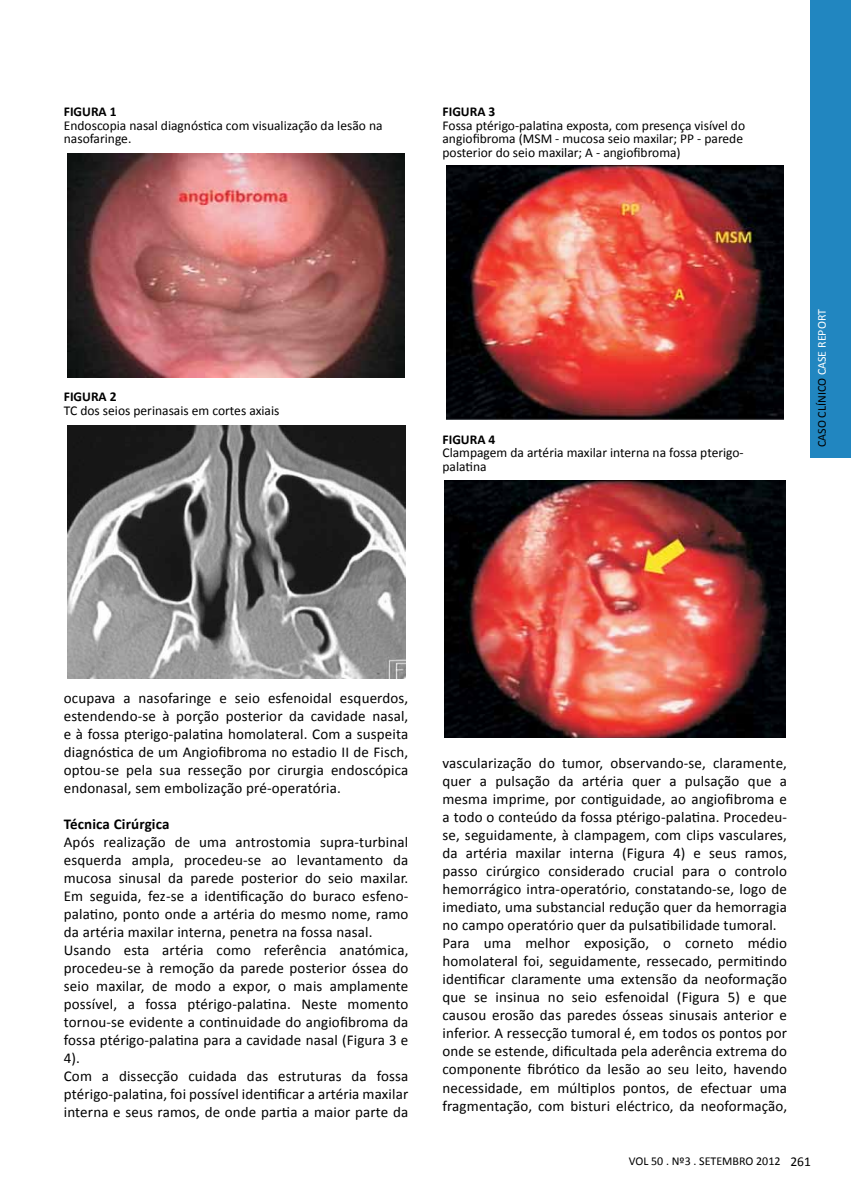
<style>
.page{position:relative;width:851px;height:1191px;background:#fff}
.page>*{position:absolute;margin:0;border:0;box-sizing:border-box;transform-origin:0 0}
.t1{font:15px/18px "Calibri";letter-spacing:.01em;color:#000}
.t2{font:700 15px "Calibri";letter-spacing:.01em;color:#000}
.t3{font:13.5px/13.5px "Calibri";color:#000}
.t4{font:700 13.5px "Calibri";color:#000}
.t5{font:12px "Calibri";color:#000}
.s1{color:#fff}
.s2{font-size:13.5px}
</style>
<div class="page">
<div style="left:809px;top:0;width:41px;height:458px;background:#2186c0"></div>
<img style="left:67px;top:153px;width:338px;height:225px">
<img style="left:67px;top:425px;width:339px;height:254px">
<img style="left:446px;top:166px;width:337px;height:253px">
<img style="left:444px;top:480px;width:341px;height:258px">
<p class="t4" style="left:64px;top:103px;width:54px">FIGURA 1</p>
<p class="t3" style="left:64px;top:119px;width:320px">Endoscopia nasal diagnóstica com visualização da lesão na nasofaringe.</p>
<p class="t4" style="left:442px;top:103px;width:54px">FIGURA 3</p>
<p class="t3" style="left:442px;top:119px;width:304px">Fossa ptérigo-palatina exposta, com presença visível do angiofibroma (MSM - mucosa seio maxilar; PP - parede posterior do seio maxilar; A - angiofibroma)</p>
<p class="t4" style="left:64px;top:388px;width:54px">FIGURA 2</p>
<p class="t3" style="left:64px;top:404px;width:217px">TC dos seios perinasais em cortes axiais</p>
<p class="t4" style="left:442px;top:431px;width:54px">FIGURA 4</p>
<p class="t3" style="left:442px;top:446px;width:303px">Clampagem da artéria maxilar interna na fossa pterigo&shy;palatina</p>
<p class="t5" style="left:814px;top:447px;width:139px;rotate:-90deg">CASO CLÍNICO <span class="s1">CASE REPORT</span></p>
<p class="t1" style="left:64px;top:689px;width:346px;text-align:justify">ocupava a nasofaringe e seio esfenoidal esquerdos, estendendo-se à porção posterior da cavidade nasal, e à fossa pterigo-palatina homolateral. Com a suspeita diagnóstica de um Angiofibroma no estadio II de Fisch, optou-se pela sua resseção por cirurgia endoscópica endonasal, sem embolização pré-operatória.</p>
<p class="t2" style="left:64px;top:814px;width:107px">Técnica Cirúrgica</p>
<p class="t1" style="left:64px;top:833px;width:346px">Após realização de uma antrostomia supra-turbinal esquerda ampla, procedeu-se ao levantamento da mucosa sinusal da parede posterior do seio maxilar.<br>Em seguida, fez-se a identificação do buraco esfeno&shy;palatino, ponto onde a artéria do mesmo nome, ramo da artéria maxilar interna, penetra na fossa nasal.<br>Usando esta artéria como referência anatómica, procedeu-se à remoção da parede posterior óssea do seio maxilar, de modo a expor, o mais amplamente possível, a fossa ptérigo-palatina. Neste momento tornou-se evidente a continuidade do angiofibroma da fossa ptérigo-palatina para a cavidade nasal (Figura 3 e 4).<br>Com a dissecção cuidada das estruturas da fossa ptérigo-palatina, foi possível identificar a artéria maxilar interna e seus ramos, de onde partia a maior parte da</p>
<p class="t1" style="left:442px;top:754px;width:346px">vascularização do tumor, observando-se, claramente, quer a pulsação da artéria quer a pulsação que a mesma imprime, por contiguidade, ao angiofibroma e a todo o conteúdo da fossa ptérigo-palatina. Procedeu&shy;se, seguidamente, à clampagem, com clips vasculares, da artéria maxilar interna (Figura 4) e seus ramos, passo cirúrgico considerado crucial para o controlo hemorrágico intra-operatório, constatando-se, logo de imediato, uma substancial redução quer da hemorragia no campo operatório quer da pulsatibilidade tumoral.<br>Para uma melhor exposição, o corneto médio homolateral foi, seguidamente, ressecado, permitindo identificar claramente uma extensão da neoformação que se insinua no seio esfenoidal (Figura 5) e que causou erosão das paredes ósseas sinusais anterior e inferior. A ressecção tumoral é, em todos os pontos por onde se estende, dificultada pela aderência extrema do componente fibrótico da lesão ao seu leito, havendo necessidade, em múltiplos pontos, de efectuar uma fragmentação, com bisturi eléctrico, da neoformação,</p>
<p class="t5" style="left:628px;top:1153px;width:183px">VOL 50 . Nº3 . SETEMBRO 2012 <span class="s2">261</span></p>
</div>
